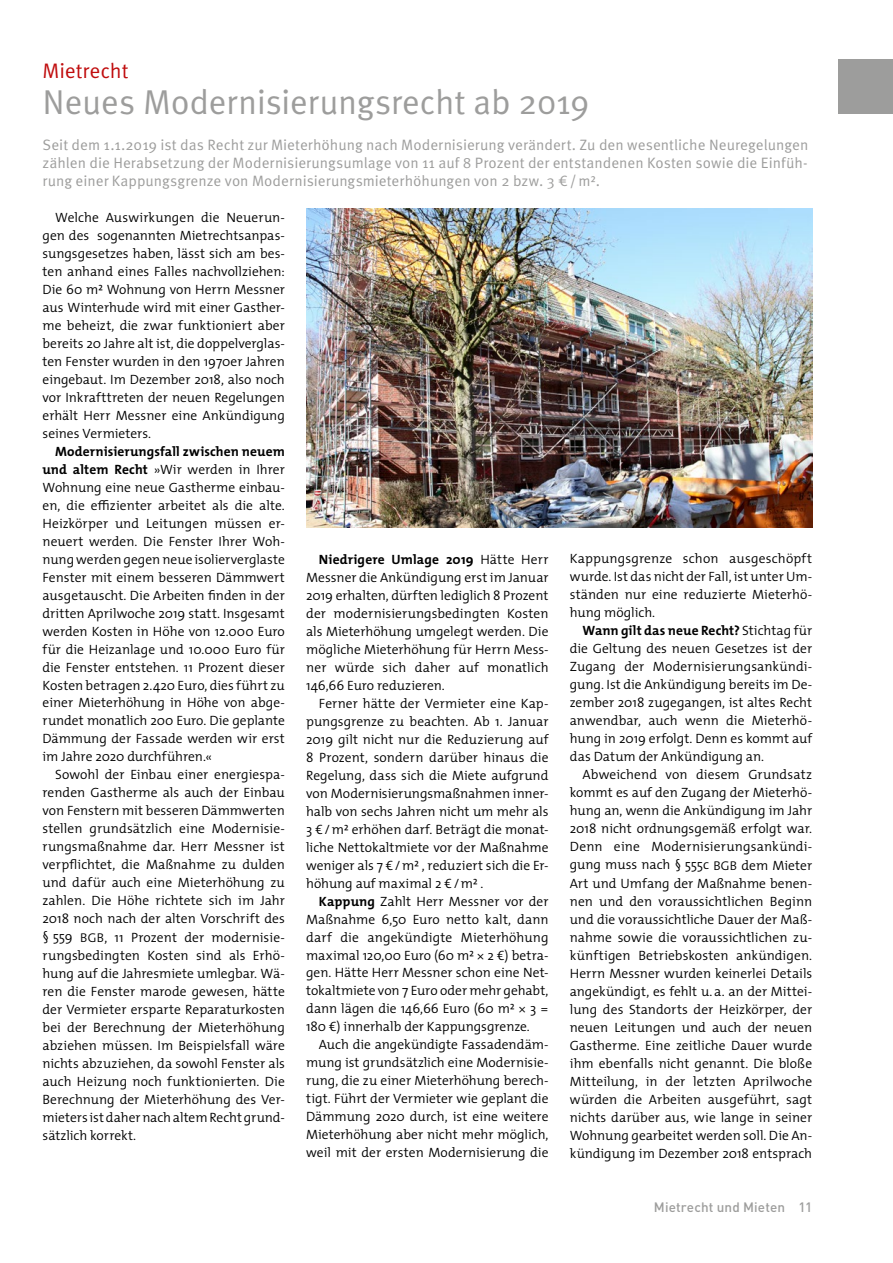
<style>
.page{position:relative;width:893px;height:1263px;background:#fff}
.page>*{position:absolute;margin:0;border:0;box-sizing:border-box;transform-origin:0 0}
.t1{font:34.5px "Meta Pro";letter-spacing:-.01em;color:#9d9d9c}
.t2{font:21px "Meta Pro";letter-spacing:-.005em;color:#c00d0e}
.t3{font:15px/18px "Meta Pro";color:#9d9d9c;text-align:justify}
.t4{font:300 13.5px/18px "The Mix";color:#000;text-align:justify}
.t5{font:500 13.5px "DIN Pro";letter-spacing:.01em;color:#9d9d9c}
.s1{font-weight:700}
.s2{font-size:12.75px}
</style>
<div class="page">
<div style="left:839px;top:60px;width:54px;height:54px;background:#9d9d9c"></div>
<img style="left:306px;top:208px;width:506px;height:320px">
<h2 class="t2" style="left:43px;top:57px;width:87px">Mietrecht</h2>
<h1 class="t1" style="left:43px;top:80px;width:549px">Neues Modernisierungsrecht ab 2019</h1>
<p class="t3" style="left:43px;top:136px;width:767px">Seit dem 1.1.2019 ist das Recht zur Mieterhöhung nach Modernisierung verändert. Zu den wesentliche Neuregelungen zählen die Herabsetzung der Modernisierungsumlage von 11 auf 8 Prozent der entstandenen Kosten sowie die Einfüh&shy;rung einer Kappungsgrenze von Modernisierungsmieterhöhungen von 2 bzw. 3 €/m².</p>
<p class="t4" style="left:43px;top:208px;width:244px;text-indent:13px">Welche Auswirkungen die Neuerun&shy;gen des sogenannten Mietrechtsanpas&shy;sungsgesetzes haben, lässt sich am bes&shy;ten anhand eines Falles nachvollziehen:<br>Die 60 m² Wohnung von Herrn Messner aus Winterhude wird mit einer Gasther&shy;me beheizt, die zwar funktioniert aber bereits 20 Jahre alt ist, die doppelverglas&shy;ten Fenster wurden in den 1970er Jahren eingebaut. Im Dezember 2018, also noch vor Inkrafttreten der neuen Regelungen erhält Herr Messner eine Ankündigung seines Vermieters.</p>
<p class="t4" style="left:43px;top:441px;width:244px;text-indent:13px"><span class="s1">Modernisierungsfall zwischen neuem und altem Recht</span> »Wir werden in Ihrer Wohnung eine neue Gastherme einbau&shy;en, die effizienter arbeitet als die alte.<br>Heizkörper und Leitungen müssen er&shy;neuert werden. Die Fenster Ihrer Woh&shy;nung werden gegen neue isolierverglaste Fenster mit einem besseren Dämmwert ausgetauscht. Die Arbeiten finden in der dritten Aprilwoche 2019 statt. Insgesamt werden Kosten in Höhe von 12.000 Euro für die Heizanlage und 10.000 Euro für die Fenster entstehen. 11 Prozent dieser Kosten betragen 2.420 Euro, dies führt zu einer Mieterhöhung in Höhe von abge&shy;rundet monatlich 200 Euro. Die geplante Dämmung der Fassade werden wir erst im Jahre 2020 durchführen.«</p>
<p class="t4" style="left:42px;top:765px;width:244px;text-indent:13px">Sowohl der Einbau einer energiespa&shy;renden Gastherme als auch der Einbau von Fenstern mit besseren Dämmwerten stellen grundsätzlich eine Modernisie&shy;rungsmaßnahme dar. Herr Messner ist verpflichtet, die Maßnahme zu dulden und dafür auch eine Mieterhöhung zu zahlen. Die Höhe richtete sich im Jahr 2018 noch nach der alten Vorschrift des § 559 <span class="s2">BGB</span>, 11 Prozent der modernisie&shy;rungsbedingten Kosten sind als Erhö&shy;hung auf die Jahresmiete umlegbar. Wä&shy;ren die Fenster marode gewesen, hätte der Vermieter ersparte Reparaturkosten bei der Berechnung der Mieterhöhung abziehen müssen. Im Beispielsfall wäre nichts abzuziehen, da sowohl Fenster als auch Heizung noch funktionierten. Die Berechnung der Mieterhöhung des Ver&shy;mieters ist daher nach altem Recht grund&shy;sätzlich korrekt.</p>
<p class="t4" style="left:570px;top:549px;width:244px">Kappungsgrenze schon ausgeschöpft wurde. Ist das nicht der Fall, ist unter Um&shy;ständen nur eine reduzierte Mieterhö&shy;hung möglich.</p>
<p class="t4" style="left:570px;top:621px;width:244px;text-indent:13px"><span class="s1">Wann gilt das neue Recht?</span> Stichtag für die Geltung des neuen Gesetzes ist der Zugang der Modernisierungsankündi&shy;gung. Ist die Ankündigung bereits im De&shy;zember 2018 zugegangen, ist altes Recht anwendbar, auch wenn die Mieterhö&shy;hung in 2019 erfolgt. Denn es kommt auf das Datum der Ankündigung an.</p>
<p class="t4" style="left:570px;top:765px;width:244px;text-indent:13px">Abweichend von diesem Grundsatz kommt es auf den Zugang der Mieterhö&shy;hung an, wenn die Ankündigung im Jahr 2018 nicht ordnungsgemäß erfolgt war.<br>Denn eine Modernisierungsankündi&shy;gung muss nach § 555c <span class="s2">BGB</span> dem Mieter Art und Umfang der Maßnahme benen&shy;nen und den voraussichtlichen Beginn und die voraussichtliche Dauer der Maß&shy;nahme sowie die voraussichtlichen zu&shy;künftigen Betriebskosten ankündigen.<br>Herrn Messner wurden keinerlei Details angekündigt, es fehlt u.a. an der Mittei&shy;lung des Standorts der Heizkörper, der neuen Leitungen und auch der neuen Gastherme. Eine zeitliche Dauer wurde ihm ebenfalls nicht genannt. Die bloße Mitteilung, in der letzten Aprilwoche würden die Arbeiten ausgeführt, sagt nichts darüber aus, wie lange in seiner Wohnung gearbeitet werden soll. Die An&shy;kündigung im Dezember 2018 entsprach</p>
<p class="t4" style="left:306px;top:549px;width:244px;text-indent:13px"><span class="s1">Niedrigere Umlage 2019</span> Hätte Herr Messner die Ankündigung erst im Januar 2019 erhalten, dürften lediglich 8 Prozent der modernisierungsbedingten Kosten als Mieterhöhung umgelegt werden. Die mögliche Mieterhöhung für Herrn Mess&shy;ner würde sich daher auf monatlich 146,66 Euro reduzieren.</p>
<p class="t4" style="left:306px;top:693px;width:244px;text-indent:13px">Ferner hätte der Vermieter eine Kap&shy;pungsgrenze zu beachten. Ab 1. Januar 2019 gilt nicht nur die Reduzierung auf 8 Prozent, sondern darüber hinaus die Regelung, dass sich die Miete aufgrund von Modernisierungsmaßnahmen inner&shy;halb von sechs Jahren nicht um mehr als 3 €/m² erhöhen darf. Beträgt die monat&shy;liche Nettokaltmiete vor der Maßnahme weniger als 7 €/m² , reduziert sich die Er&shy;höhung auf maximal 2 €/m² .</p>
<p class="t4" style="left:306px;top:891px;width:244px;text-indent:13px"><span class="s1">Kappung</span> Zahlt Herr Messner vor der Maßnahme 6,50 Euro netto kalt, dann darf die angekündigte Mieterhöhung maximal 120,00 Euro (60 m² × 2 €) betra&shy;gen. Hätte Herr Messner schon eine Net&shy;tokaltmiete von 7 Euro oder mehr gehabt, dann lägen die 146,66 Euro (60 m² × 3 = 180 €) innerhalb der Kappungsgrenze.</p>
<p class="t4" style="left:306px;top:1035px;width:244px;text-indent:13px">Auch die angekündigte Fassadendäm&shy;mung ist grundsätzlich eine Modernisie&shy;rung, die zu einer Mieterhöhung berech&shy;tigt. Führt der Vermieter wie geplant die Dämmung 2020 durch, ist eine weitere Mieterhöhung aber nicht mehr möglich, weil mit der ersten Modernisierung die</p>
<p class="t5" style="left:654px;top:1197px;width:160px">Mietrecht und Mieten 11</p>
</div>
